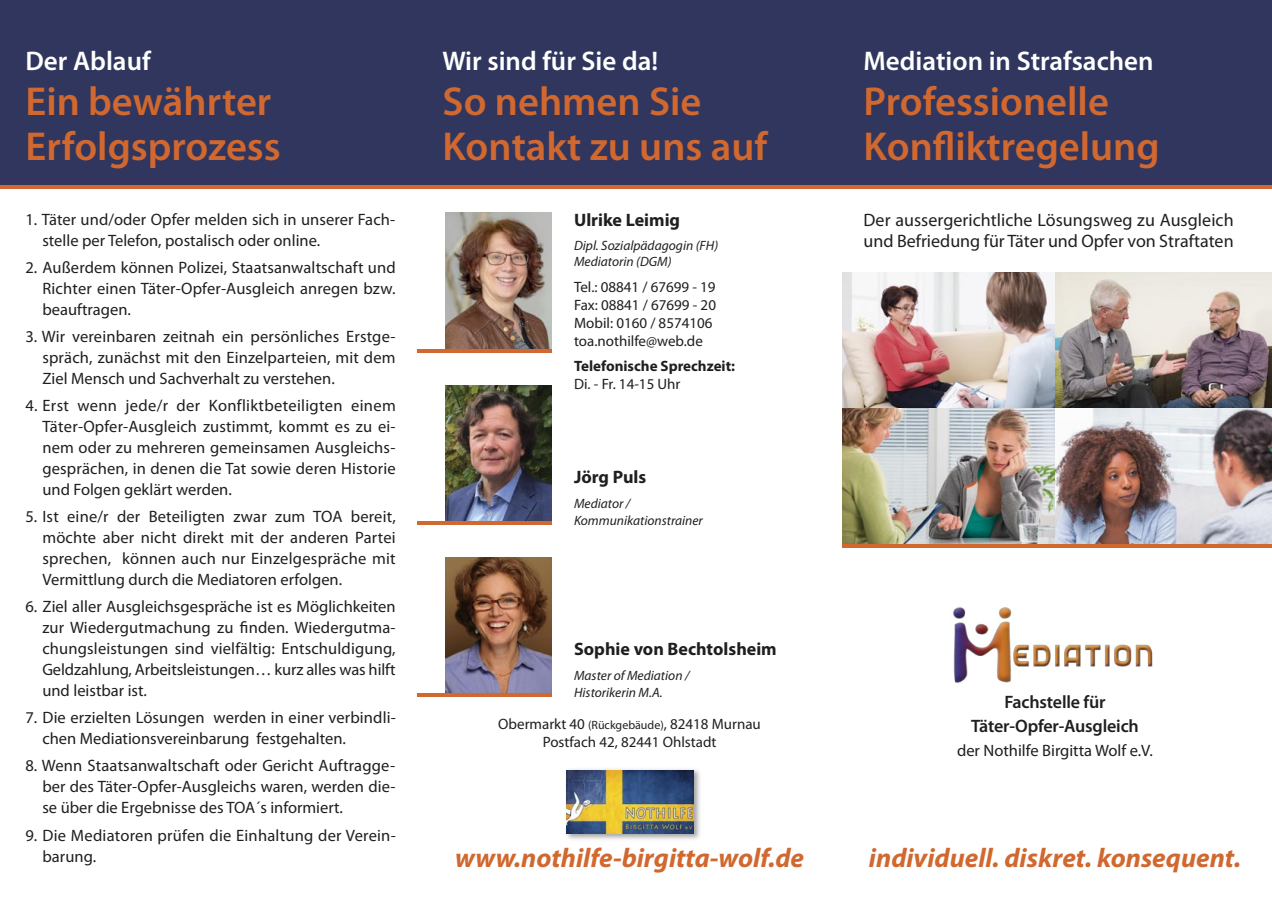
<style>
.page{position:relative;width:1272px;height:902px;background:#fff}
.page>*{position:absolute;margin:0;border:0;box-sizing:border-box;transform-origin:0 0}
.t1{font:600 40.5px "Myriad Pro";color:#d0682f}
.t2{font:italic 700 27px "Myriad Pro";color:#d0682f}
.t3{font:600 27px "Myriad Pro";color:#fff}
.t4{font:18px/21px "Myriad Pro";color:#1f1f1e}
.t5{font:700 18px "Myriad Pro";color:#1f1f1e}
.t6{font:600 18px "Myriad Pro";letter-spacing:-.01em;color:#1f1f1e}
.t7{font:16.5px/21px "Myriad Pro";color:#1f1f1e;text-align:justify}
.t8{font:15px "Myriad Pro";color:#1f1f1e}
.t9{font:700 15px "Myriad Pro";color:#1f1f1e}
.t10{font:italic 13.5px "Myriad Pro";color:#1f1f1e}
.s1{font-size:12px}
</style>
<div class="page">
<img style="left:445px;top:385px;width:107px;height:136px">
<img style="left:445px;top:557px;width:107px;height:136px">
<img style="left:842px;top:273px;width:212px;height:136px">
<img style="left:1054px;top:273px;width:217px;height:136px">
<img style="left:842px;top:409px;width:212px;height:135px">
<img style="left:1054px;top:409px;width:217px;height:135px">
<img style="left:445px;top:213px;width:107px;height:136px">
<div style="left:0;top:0;width:1271px;height:187px;background:#31365e"></div>
<img style="left:953px;top:607px;width:200px;height:76px">
<hr style="left:0;top:185px;width:1271px;height:3px;background:#d0682f">
<img style="left:566px;top:769px;width:134px;height:71px">
<img style="left:566px;top:770px;width:128px;height:63px">
<hr style="left:842px;top:544px;width:429px;height:4px;background:#d0682f">
<hr style="left:417px;top:521px;width:135px;height:3px;background:#d0682f">
<hr style="left:417px;top:693px;width:135px;height:3px;background:#d0682f">
<hr style="left:417px;top:349px;width:135px;height:3px;background:#d0682f">
<p class="t3" style="left:26px;top:51px;width:127px">Der Ablauf</p>
<p class="t1" style="left:26px;top:86px;width:247px">Ein bewährter</p>
<p class="t1" style="left:26px;top:131px;width:257px">Erfolgsprozess</p>
<p class="t7" style="left:42px;top:210px;width:354px;text-indent:-17px">1. Täter und/oder Opfer melden sich in unserer Fach&shy;stelle per Telefon, postalisch oder online.</p>
<p class="t7" style="left:42px;top:258px;width:355px;text-indent:-17px">2. Außerdem können Polizei, Staatsanwaltschaft und Richter einen Täter-Opfer-Ausgleich anregen bzw. beauftragen.</p>
<p class="t7" style="left:42px;top:327px;width:355px;text-indent:-17px">3. Wir vereinbaren zeitnah ein persönliches Erstge&shy;spräch, zunächst mit den Einzelparteien, mit dem Ziel Mensch und Sachverhalt zu verstehen.</p>
<p class="t7" style="left:42px;top:396px;width:355px;text-indent:-17px">4. Erst wenn jede/r der Konfliktbeteiligten einem Täter-Opfer-Ausgleich zustimmt, kommt es zu ei&shy;nem oder zu mehreren gemeinsamen Ausgleichs&shy;gesprächen, in denen die Tat sowie deren Historie und Folgen geklärt werden.</p>
<p class="t7" style="left:42px;top:507px;width:355px;text-indent:-17px">5. Ist eine/r der Beteiligten zwar zum TOA bereit, möchte aber nicht direkt mit der anderen Partei sprechen, können auch nur Einzelgespräche mit Vermittlung durch die Mediatoren erfolgen.</p>
<p class="t7" style="left:42px;top:597px;width:355px;text-indent:-17px">6. Ziel aller Ausgleichsgespräche ist es Möglichkeiten zur Wiedergutmachung zu finden. Wiedergutma&shy;chungsleistungen sind vielfältig: Entschuldigung, Geldzahlung, Arbeitsleistungen… kurz alles was hilft und leistbar ist.</p>
<p class="t7" style="left:42px;top:708px;width:355px;text-indent:-17px">7. Die erzielten Lösungen werden in einer verbindli&shy;chen Mediationsvereinbarung festgehalten.</p>
<p class="t7" style="left:42px;top:756px;width:354px;text-indent:-17px">8. Wenn Staatsanwaltschaft oder Gericht Auftragge&shy;ber des Täter-Opfer-Ausgleichs waren, werden die&shy;se über die Ergebnisse des TOA´s informiert.</p>
<p class="t7" style="left:42px;top:825px;width:355px;text-indent:-17px">9. Die Mediatoren prüfen die Einhaltung der Verein&shy;barung.</p>
<p class="t3" style="left:442px;top:51px;width:217px">Wir sind für Sie da!</p>
<p class="t1" style="left:442px;top:86px;width:260px">So nehmen Sie</p>
<p class="t1" style="left:442px;top:131px;width:326px">Kontakt zu uns auf</p>
<p class="t5" style="left:574px;top:213px;width:108px">Ulrike Leimig</p>
<p class="t10" style="left:574px;top:240px;width:146px">Dipl. Sozialpädagogin (FH)</p>
<p class="t10" style="left:574px;top:256px;width:99px">Mediatorin (DGM)</p>
<p class="t8" style="left:574px;top:281px;width:143px">Tel.: 08841 / 67699 - 19</p>
<p class="t8" style="left:574px;top:299px;width:143px">Fax: 08841 / 67699 - 20</p>
<p class="t8" style="left:574px;top:317px;width:140px">Mobil: 0160 / 8574106</p>
<p class="t8" style="left:574px;top:335px;width:130px">toa.nothilfe@web.de</p>
<p class="t9" style="left:574px;top:360px;width:162px">Telefonische Sprechzeit:</p>
<p class="t8" style="left:574px;top:378px;width:108px">Di. - Fr. 14-15 Uhr</p>
<p class="t5" style="left:574px;top:470px;width:74px">Jörg Puls</p>
<p class="t10" style="left:574px;top:498px;width:58px">Mediator /</p>
<p class="t10" style="left:574px;top:515px;width:130px">Kommunikationstrainer</p>
<p class="t5" style="left:574px;top:642px;width:204px">Sophie von Bechtolsheim</p>
<p class="t10" style="left:574px;top:670px;width:117px">Master of Mediation /</p>
<p class="t10" style="left:574px;top:687px;width:90px">Historikerin M.A.</p>
<p class="t8" style="left:498px;top:718px;width:264px">Obermarkt 40 <span class="s1">(Rückgebäude)</span>, 82418 Murnau</p>
<p class="t8" style="left:542px;top:736px;width:175px">Postfach 42, 82441 Ohlstadt</p>
<p class="t3" style="left:863px;top:51px;width:291px">Mediation in Strafsachen</p>
<p class="t1" style="left:863px;top:86px;width:247px">Professionelle</p>
<p class="t1" style="left:863px;top:131px;width:297px">Konfliktregelung</p>
<p class="t4" style="left:863px;top:211px;width:371px">Der aussergerichtliche Lösungsweg zu Ausgleich und Befriedung für Täter und Opfer von Straftaten</p>
<p class="t6" style="left:1004px;top:695px;width:103px">Fachstelle für</p>
<p class="t6" style="left:971px;top:719px;width:169px">Täter-Opfer-Ausgleich</p>
<p class="t7" style="left:957px;top:741px;width:197px">der Nothilfe Birgitta Wolf e.V.</p>
<p class="t2" style="left:455px;top:847px;width:350px">www.nothilfe-birgitta-wolf.de</p>
<p class="t2" style="left:869px;top:847px;width:373px">individuell. diskret. konsequent.</p>
</div>
